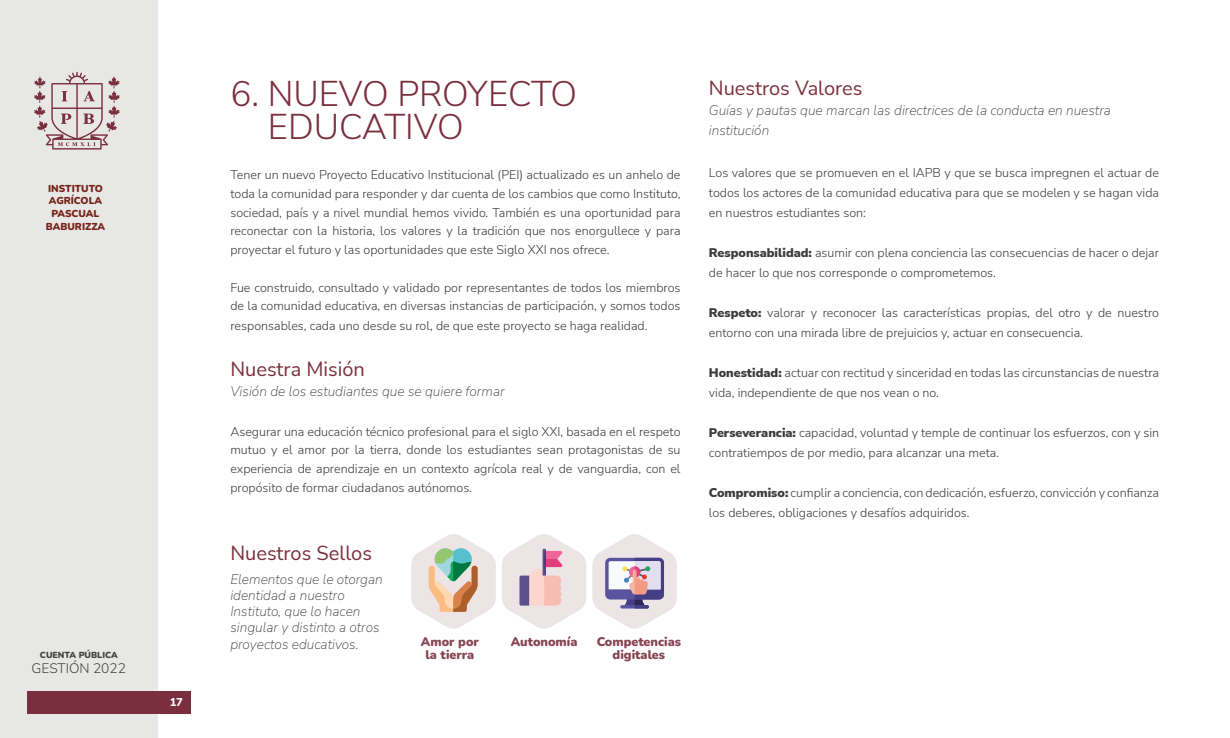
<style>
.page{position:relative;width:1230px;height:738px;background:#fff}
.page>*{position:absolute;margin:0;border:0;box-sizing:border-box;transform-origin:0 0}
.t1{font:300 35px/32.5px "Nunito Sans";letter-spacing:-.005em;color:#7a2f3e}
.t2{font:20px "Nunito Sans";color:#7a2f3e}
.t3{font:italic 200 13.75px/16.2px "Nunito Sans";color:#3c3c3b}
.t4{font:300 13.75px "Nunito";color:#424241}
.t5{font:300 12.5px/18.8px "Nunito Sans";color:#3c3c3b}
.t6{font:900 12.5px/12.5px "Nunito";color:#874452;text-align:center}
.t7{font:800 11.25px "Nunito";color:#fff}
.t8{font:900 10px/12.5px "Nunito";color:#772319;text-align:center}
.t9{font:900 8.75px "Nunito";color:#424241}
.s1{font-weight:900}
</style>
<div class="page">
<div style="left:0;top:0;width:158px;height:737px;background:#e7e7e6"></div>
<div style="left:27px;top:690px;width:164px;height:23px;background:#7a2f3e"></div>
<svg style="left:34px;top:72px;width:86px;height:77px"></svg>
<svg style="left:411px;top:534px;width:85px;height:94px"></svg>
<svg style="left:502px;top:534px;width:84px;height:94px"></svg>
<svg style="left:592px;top:534px;width:85px;height:94px"></svg>
<p class="t8" style="left:46px;top:182px;width:61px">INSTITUTO<br>AGRÍCOLA<br>PASCUAL<br>BABURIZZA</p>
<p class="t9" style="left:40px;top:648px;width:79px">CUENTA PÚBLICA</p>
<p class="t4" style="left:32px;top:658px;width:96px">GESTIÓN 2022</p>
<p class="t7" style="left:170px;top:693px;width:15px">17</p>
<h1 class="t1" style="left:268px;top:77px;width:310px;text-indent:-37px">6. NUEVO PROYECTO<br>EDUCATIVO</h1>
<p class="t5" style="left:230px;top:165px;width:452px;text-align:justify">Tener un nuevo Proyecto Educativo Institucional (PEI) actualizado es un anhelo de toda la comunidad para responder y dar cuenta de los cambios que como Instituto, sociedad, país y a nivel mundial hemos vivido. También es una oportunidad para reconectar con la historia, los valores y la tradición que nos enorgullece y para proyectar el futuro y las oportunidades que este Siglo XXI nos ofrece.</p>
<p class="t5" style="left:230px;top:277px;width:452px">Fue construido, consultado y validado por representantes de todos los miembros de la comunidad educativa, en diversas instancias de participación, y somos todos</p>
<p class="t5" style="left:230px;top:316px;width:418px">responsables, cada uno desde su rol, de que este proyecto se haga realidad.</p>
<h2 class="t2" style="left:230px;top:354px;width:136px">Nuestra Misión</h2>
<p class="t3" style="left:230px;top:382px;width:276px">Visión de los estudiantes que se quiere formar</p>
<p class="t5" style="left:230px;top:421px;width:452px;text-align:justify">Asegurar una educación técnico profesional para el siglo XXI, basada en el respeto mutuo y el amor por la tierra, donde los estudiantes sean protagonistas de su experiencia de aprendizaje en un contexto agrícola real y de vanguardia, con el propósito de formar ciudadanos autónomos.</p>
<h2 class="t2" style="left:230px;top:539px;width:143px">Nuestros Sellos</h2>
<p class="t3" style="left:230px;top:569px;width:154px">Elementos que le otorgan identidad a nuestro<br>Instituto, que lo hacen singular y distinto a otros proyectos educativos.</p>
<p class="t6" style="left:421px;top:635px;width:60px">Amor por la tierra</p>
<p class="t6" style="left:510px;top:635px;width:68px">Autonomía</p>
<p class="t6" style="left:597px;top:635px;width:86px">Competencias digitales</p>
<h2 class="t2" style="left:709px;top:74px;width:155px">Nuestros Valores</h2>
<p class="t3" style="left:709px;top:100px;width:403px;line-height:20px">Guías y pautas que marcan las directrices de la conducta en nuestra institución</p>
<p class="t5" style="left:709px;top:162px;width:451px;line-height:20px;text-align:justify">Los valores que se promueven en el IAPB y que se busca impregnen el actuar de todos los actores de la comunidad educativa para que se modelen y se hagan vida en nuestros estudiantes son:</p>
<p class="t5" style="left:709px;top:242px;width:452px;line-height:20px"><span class="s1">Responsabilidad:</span> asumir con plena conciencia las consecuencias de hacer o dejar de hacer lo que nos corresponde o comprometemos.</p>
<p class="t5" style="left:709px;top:302px;width:451px;line-height:20px"><span class="s1">Respeto:</span> valorar y reconocer las características propias, del otro y de nuestro entorno con una mirada libre de prejuicios y, actuar en consecuencia.</p>
<p class="t5" style="left:709px;top:362px;width:452px;line-height:20px"><span class="s1">Honestidad:</span> actuar con rectitud y sinceridad en todas las circunstancias de nuestra vida, independiente de que nos vean o no.</p>
<p class="t5" style="left:709px;top:422px;width:452px;line-height:20px"><span class="s1">Perseverancia:</span> capacidad, voluntad y temple de continuar los esfuerzos, con y sin contratiempos de por medio, para alcanzar una meta.</p>
<p class="t5" style="left:709px;top:482px;width:452px;line-height:20px"><span class="s1">Compromiso:</span> cumplir a conciencia, con dedicación, esfuerzo, convicción y confianza los deberes, obligaciones y desafíos adquiridos.</p>
</div>
